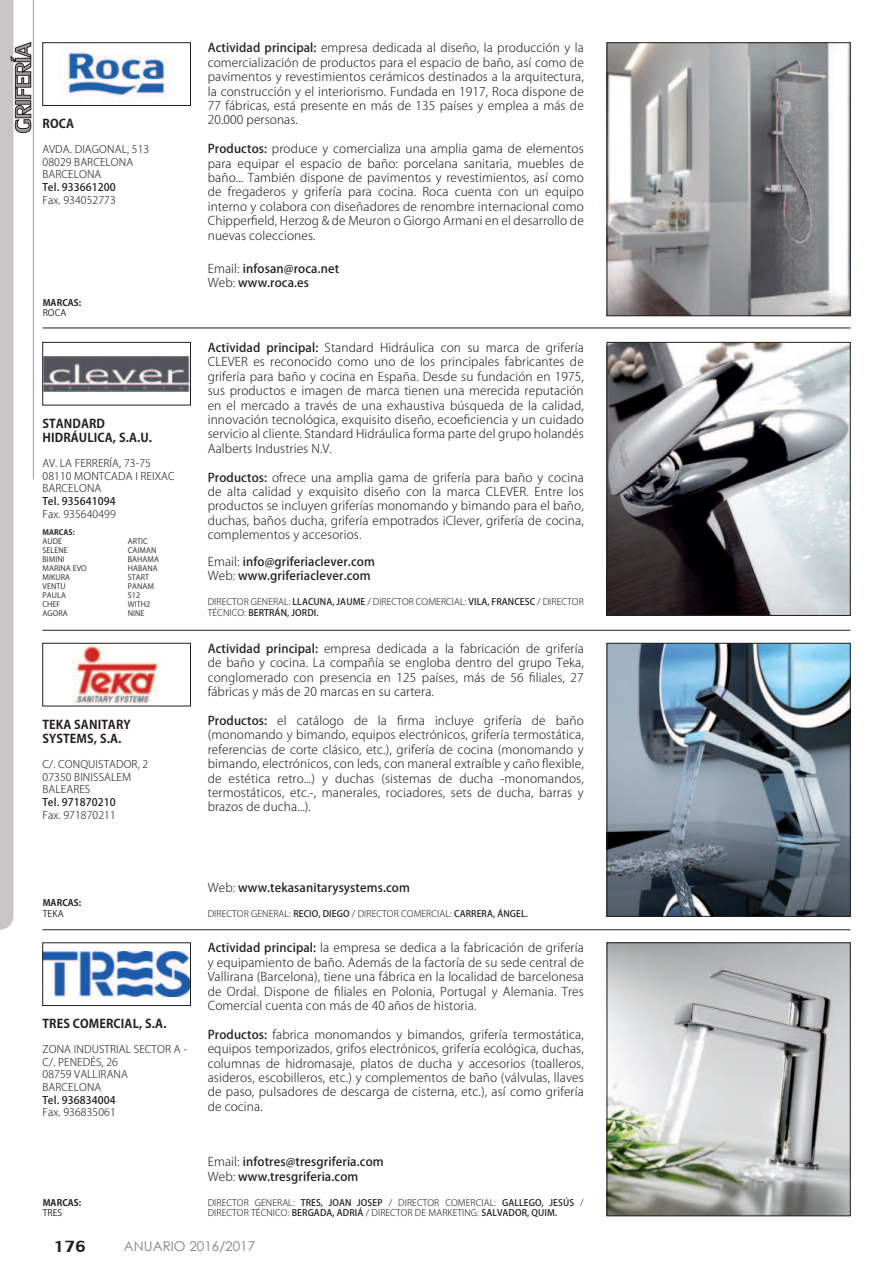
<style>
.page{position:relative;width:893px;height:1263px;background:#fff}
.page>*{position:absolute;margin:0;border:0;box-sizing:border-box;transform-origin:0 0}
.t1{font:24px "Lily UPC";color:#231f20}
.t2{font:13.5px "Century Gothic";color:#7b8387}
.t3{font:300 12px/14.4px "Koz Go Pro";letter-spacing:.01em;color:#231f20;text-align:justify}
.t4{font:500 12px/14.4px "Koz Go Pro";letter-spacing:.01em;color:#231f20}
.t5{font:700 12px/14.4px "Koz Go Pro";letter-spacing:.01em;color:#231f20}
.t6{font:300 10.5px/12.6px "Koz Go Pro";letter-spacing:.01em;color:#231f20}
.t7{font:500 10.5px "Koz Go Pro";letter-spacing:.01em;color:#231f20}
.t8{font:300 9px/10.5px "Koz Go Pro";letter-spacing:.01em;color:#231f20}
.t9{font:700 9px "Koz Go Pro";letter-spacing:.01em;color:#231f20}
.t10{font:9px "Koz Go Pro";letter-spacing:.01em;color:#231f20}
.t11{font:7.5px/9px "Koz Go Pro";letter-spacing:.01em;color:#231f20}
.t12{font:700 7.5px "Koz Go Pro";letter-spacing:.01em;color:#231f20}
.s1{font-weight:500}
.s2{font-weight:300}
</style>
<div class="page">
<hr style="left:43px;top:328px;width:807px;height:1px;background:#231f20">
<hr style="left:43px;top:630px;width:807px;height:1px;background:#231f20">
<hr style="left:43px;top:929px;width:807px;height:1px;background:#231f20">
<img style="left:609px;top:45px;width:239px;height:269px">
<div style="left:607px;top:43px;width:243px;height:273px;border:1px solid #231f20"></div>
<img style="left:64px;top:48px;width:104px;height:51px">
<div style="left:43px;top:43px;width:148px;height:63px;border:1px solid #231f20"></div>
<img style="left:609px;top:645px;width:239px;height:269px">
<div style="left:607px;top:643px;width:243px;height:273px;border:1px solid #231f20"></div>
<img style="left:72px;top:645px;width:86px;height:59px">
<div style="left:43px;top:643px;width:148px;height:63px;border:1px solid #231f20"></div>
<img style="left:609px;top:944px;width:239px;height:270px">
<div style="left:607px;top:942px;width:243px;height:274px;border:1px solid #231f20"></div>
<img style="left:45px;top:951px;width:144px;height:46px">
<div style="left:43px;top:942px;width:148px;height:64px;border:1px solid #231f20"></div>
<img style="left:609px;top:344px;width:239px;height:270px">
<div style="left:607px;top:342px;width:243px;height:274px;border:1px solid #231f20"></div>
<img style="left:45px;top:356px;width:144px;height:35px">
<div style="left:43px;top:342px;width:148px;height:63px;border:1px solid #231f20"></div>
<svg style="left:0;top:0;width:31px;height:930px"></svg>
<hr style="left:33px;top:0;width:1px;height:479px;background:#a09b9c">
<p class="t5" style="left:43px;top:117px;width:33px">ROCA</p>
<p class="t6" style="left:43px;top:143px;width:108px">AVDA. DIAGONAL, 513<br>08029 BARCELONA<br>BARCELONA</p>
<p class="t7" style="left:43px;top:180px;width:75px">Tel. 933661200</p>
<p class="t6" style="left:43px;top:193px;width:75px">Fax. 934052773</p>
<p class="t9" style="left:43px;top:296px;width:40px">MARCAS:</p>
<p class="t10" style="left:43px;top:307px;width:25px">ROCA</p>
<p class="t5" style="left:43px;top:417px;width:111px">STANDARD<br>HIDRÁULICA, S.A.U.</p>
<p class="t6" style="left:43px;top:457px;width:134px">AV. LA FERRERÍA, 73-75<br>08110 MONTCADA I REIXAC<br>BARCELONA</p>
<p class="t7" style="left:43px;top:494px;width:75px">Tel. 935641094</p>
<p class="t6" style="left:43px;top:507px;width:75px">Fax. 935640499</p>
<p class="t12" style="left:43px;top:527px;width:34px">MARCAS:</p>
<p class="t11" style="left:43px;top:536px;width:46px">AUDE<br>SELENE<br>BIMINI<br>MARINA EVO<br>MIKURA<br>VENTU<br>PAULA<br>CHEF<br>AGORA</p>
<p class="t11" style="left:128px;top:537px;width:33px">ARTIC<br>CAIMAN<br>BAHAMA<br>HABANA<br>START<br>PANAM<br>S12<br>WITH2<br>NINE</p>
<p class="t5" style="left:43px;top:718px;width:90px">TEKA SANITARY<br>SYSTEMS, S.A.</p>
<p class="t6" style="left:43px;top:758px;width:107px">C/. CONQUISTADOR, 2<br>07350 BINISSALEM<br>BALEARES</p>
<p class="t7" style="left:43px;top:795px;width:75px">Tel. 971870210</p>
<p class="t6" style="left:43px;top:808px;width:75px">Fax. 971870211</p>
<p class="t3" style="left:208px;top:41px;width:378px"><span class="s1">Actividad principal:</span> empresa dedicada al diseño, la producción y la comercialización de productos para el espacio de baño, así como de pavimentos y revestimientos cerámicos destinados a la arquitectura, la construcción y el interiorismo. Fundada en 1917, Roca dispone de 77 fábricas, está presente en más de 135 países y emplea a más de 20.000 personas.</p>
<p class="t3" style="left:208px;top:142px;width:378px"><span class="s1">Productos:</span> produce y comercializa una amplia gama de elementos para equipar el espacio de baño: porcelana sanitaria, muebles de baño... También dispone de pavimentos y revestimientos, así como de fregaderos y grifería para cocina. Roca cuenta con un equipo interno y colabora con diseñadores de renombre internacional como Chipper昀椀eld, Herzog &amp; de Meuron o Giorgo Armani en el desarrollo de nuevas colecciones.</p>
<p class="t4" style="left:208px;top:262px;width:133px"><span class="s2">Email:</span> infosan@roca.net<br><span class="s2">Web:</span> www.roca.es</p>
<p class="t3" style="left:208px;top:340px;width:378px"><span class="s1">Actividad principal:</span> Standard Hidráulica con su marca de grifería CLEVER es reconocido como uno de los principales fabricantes de grifería para baño y cocina en España. Desde su fundación en 1975, sus productos e imagen de marca tienen una merecida reputación en el mercado a través de una exhaustiva búsqueda de la calidad, innovación tecnológica, exquisito diseño, ecoe昀椀ciencia y un cuidado servicio al cliente. Standard Hidráulica forma parte del grupo holandés Aalberts Industries N.V.</p>
<p class="t3" style="left:208px;top:470px;width:378px"><span class="s1">Productos:</span> ofrece una amplia gama de grifería para baño y cocina de alta calidad y exquisito diseño con la marca CLEVER. Entre los productos se incluyen griferías monomando y bimando para el baño, duchas, baños ducha, grifería empotrados iClever, grifería de cocina, complementos y accesorios.</p>
<p class="t4" style="left:208px;top:555px;width:169px"><span class="s2">Email:</span> info@griferiaclever.com<br><span class="s2">Web:</span> www.griferiaclever.com</p>
<p class="t8" style="left:208px;top:597px;width:378px">DIRECTOR GENERAL: <span class="s1">LLACUNA, JAUME</span> / DIRECTOR COMERCIAL: <span class="s1">VILA, FRANCESC</span> / DIRECTOR<br>TÉCNICO: <span class="s1">BERTRÁN, JORDI.</span></p>
<p class="t3" style="left:208px;top:641px;width:378px"><span class="s1">Actividad principal:</span> empresa dedicada a la fabricación de grifería de baño y cocina. La compañía se engloba dentro del grupo Teka, conglomerado con presencia en 125 países, más de 56 昀椀liales, 27 fábricas y más de 20 marcas en su cartera.</p>
<p class="t3" style="left:208px;top:713px;width:378px"><span class="s1">Productos:</span> el catálogo de la 昀椀rma incluye grifería de baño (monomando y bimando, equipos electrónicos, grifería termostática, referencias de corte clásico, etc.), grifería de cocina (monomando y bimando, electrónicos, con leds, con maneral extraíble y caño 昀氀exible, de estética retro...) y duchas (sistemas de ducha -monomandos, termostáticos, etc.-, manerales, rociadores, sets de ducha, barras y brazos de ducha...).</p>
<p class="t9" style="left:43px;top:897px;width:40px">MARCAS:</p>
<p class="t10" style="left:43px;top:908px;width:22px">TEKA</p>
<p class="t5" style="left:43px;top:1017px;width:126px">TRES COMERCIAL, S.A.</p>
<p class="t6" style="left:43px;top:1043px;width:146px">ZONA INDUSTRIAL SECTOR A -<br>C/. PENEDÉS, 26<br>08759 VALLIRANA<br>BARCELONA</p>
<p class="t7" style="left:43px;top:1093px;width:75px">Tel. 936834004</p>
<p class="t6" style="left:43px;top:1106px;width:75px">Fax. 936835061</p>
<p class="t9" style="left:43px;top:1196px;width:40px">MARCAS:</p>
<p class="t10" style="left:43px;top:1207px;width:21px">TRES</p>
<p class="t4" style="left:208px;top:881px;width:204px"><span class="s2">Web:</span> www.tekasanitarysystems.com</p>
<p class="t8" style="left:208px;top:908px;width:322px">DIRECTOR GENERAL: <span class="s1">RECIO, DIEGO</span> / DIRECTOR COMERCIAL: <span class="s1">CARRERA, ÁNGEL.</span></p>
<p class="t3" style="left:208px;top:941px;width:378px"><span class="s1">Actividad principal:</span> la empresa se dedica a la fabricación de grifería y equipamiento de baño. Además de la factoría de su sede central de Vallirana (Barcelona), tiene una fábrica en la localidad de barcelonesa de Ordal. Dispone de 昀椀liales en Polonia, Portugal y Alemania. Tres Comercial cuenta con más de 40 años de historia.</p>
<p class="t3" style="left:208px;top:1027px;width:378px"><span class="s1">Productos:</span> fabrica monomandos y bimandos, grifería termostática, equipos temporizados, grifos electrónicos, grifería ecológica, duchas, columnas de hidromasaje, platos de ducha y accesorios (toalleros, asideros, escobilleros, etc.) y complementos de baño (válvulas, llaves de paso, pulsadores de descarga de cisterna, etc.), así como grifería de cocina.</p>
<p class="t4" style="left:208px;top:1155px;width:177px"><span class="s2">Email:</span> infotres@tresgriferia.com<br><span class="s2">Web:</span> www.tresgriferia.com</p>
<p class="t8" style="left:208px;top:1197px;width:378px">DIRECTOR GENERAL: <span class="s1">TRES, JOAN JOSEP</span> / DIRECTOR COMERCIAL: <span class="s1">GALLEGO, JESÚS</span> /<br>DIRECTOR TÉCNICO: <span class="s1">BERGADA, ADRIÁ</span> / DIRECTOR DE MARKETING: <span class="s1">SALVADOR, QUIM.</span></p>
<h1 class="t1" style="left:54px;top:1229px;width:34px">176</h1>
<p class="t2" style="left:124px;top:1241px;width:133px">ANUARIO 2016/2017</p>
</div>
